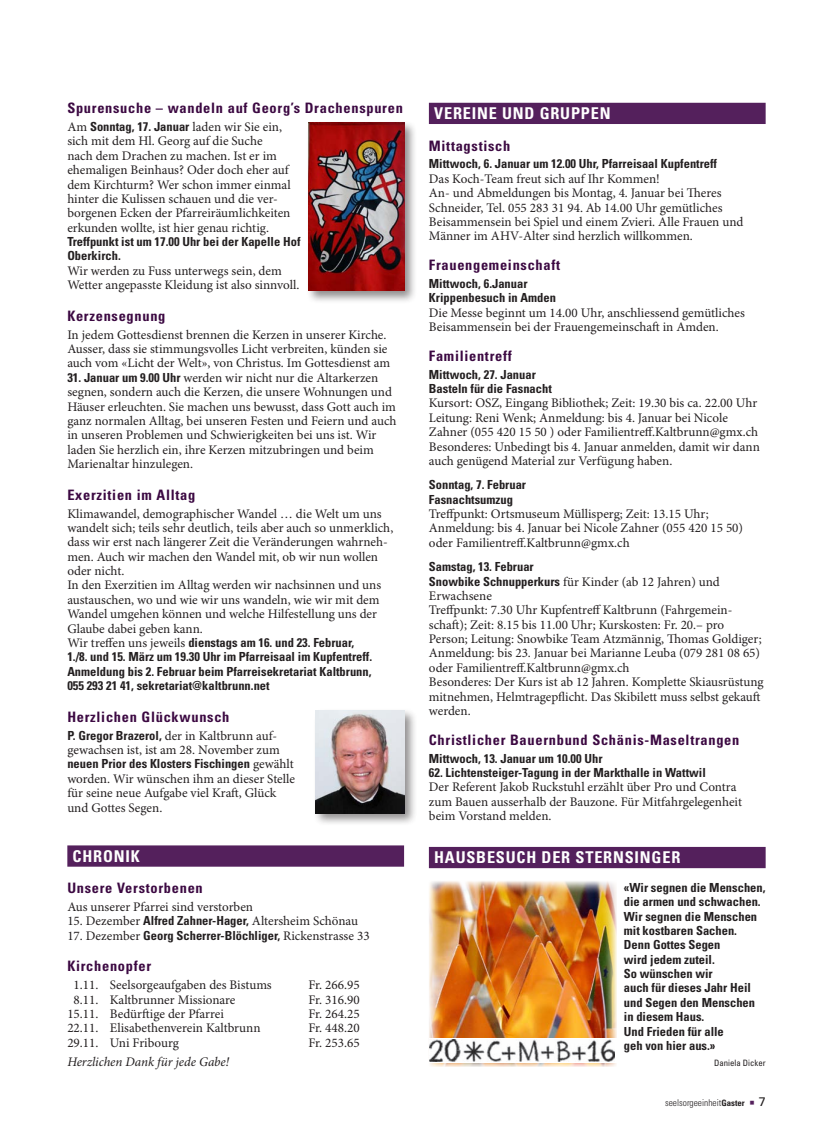
<style>
.page{position:relative;width:833px;height:1134px;background:#fff}
.page>*{position:absolute;margin:0;border:0;box-sizing:border-box;transform-origin:0 0}
.t1{font:700 condensed 16.25px "Univers LT Std";letter-spacing:.05em;color:#fff}
.t2{font:700 condensed 14.38px "Univers LT Std";letter-spacing:.05em;color:#3c0942}
.t3{font:13.12px/14.4px "Minion Pro";color:#231f20}
.t4{font:italic 13.12px "Minion Pro";letter-spacing:-.005em;color:#231f20}
.t5{font:700 condensed 12.5px/14.4px "Univers LT Std";color:#231f20}
.t6{font:300 condensed 9.38px "Univers LT Std";color:#231f20}
.t7{font:condensed 8.75px "Univers LT Std";color:#231f20}
.s1{font-family:"Univers LT Std";font-weight:700;font-stretch:condensed;font-size:12.5px}
.s2{font-family:"Minion Pro";font-weight:400;font-stretch:normal;font-size:13.12px}
.s3{font-weight:700;font-size:8.75px}
.s4{font-family:"Minion Pro";font-weight:400;font-stretch:normal;font-size:13.12px;color:#54205c}
.s5{font-weight:400;font-stretch:normal;font-size:12.5px}
</style>
<div class="page">
<div style="left:429px;top:103px;width:336px;height:21px;background:#54205c"></div>
<div style="left:429px;top:847px;width:336px;height:21px;background:#54205c"></div>
<div style="left:67px;top:845px;width:337px;height:22px;background:#54205c"></div>
<div style="left:306px;top:120px;width:111px;height:184px;background:#231f20;opacity:.5"></div>
<img style="left:308px;top:122px;width:96px;height:169px">
<div style="left:313px;top:708px;width:104px;height:118px;background:#231f20;opacity:.5"></div>
<img style="left:315px;top:710px;width:89px;height:103px">
<div style="left:417px;top:879px;width:210px;height:188px;background:#fff;opacity:.75"></div>
<div style="left:429px;top:1038px;width:188px;height:25px;background:#fff"></div>
<img style="left:430px;top:1039px;width:185px;height:23px">
<p class="t2" style="left:67px;top:99px;width:337px">Spurensuche – wandeln auf Georg’s Drachenspuren</p>
<p class="t3" style="left:67px;top:120px;width:225px">Am <span class="s1">Sonntag, 17. Januar</span> laden wir Sie ein, sich mit dem Hl. Georg auf die Suche nach dem Drachen zu machen. Ist er im ehemaligen Beinhaus? Oder doch eher auf dem Kirchturm? Wer schon immer einmal hinter die Kulissen schauen und die ver&shy;borgenen Ecken der Pfarreiräumlichkeiten erkunden wollte, ist hier genau richtig.</p>
<p class="t5" style="left:67px;top:234px;width:235px">Treffpunkt ist um 17.00 Uhr bei der Kapelle Hof<br>Oberkirch.</p>
<p class="t3" style="left:67px;top:264px;width:233px">Wir werden zu Fuss unterwegs sein, dem<br>Wetter angepasste Kleidung ist also sinnvoll.</p>
<p class="t2" style="left:67px;top:307px;width:100px">Kerzensegnung</p>
<p class="t3" style="left:67px;top:328px;width:324px">In jedem Gottesdienst brennen die Kerzen in unserer Kirche.<br>Ausser, dass sie stimmungsvolles Licht verbreiten, künden sie auch vom «Licht der Welt», von Christus. Im Gottesdienst am</p>
<p class="t3" style="left:67px;top:371px;width:331px"><span class="s1">31. Januar um 9.00 Uhr</span> werden wir nicht nur die Altarkerzen segnen, sondern auch die Kerzen, die unsere Wohnungen und Häuser erleuchten. Sie machen uns bewusst, dass Gott auch im ganz normalen Alltag, bei unseren Festen und Feiern und auch in unseren Problemen und Schwierigkeiten bei uns ist. Wir laden Sie herzlich ein, ihre Kerzen mitzubringen und beim Marienaltar hinzulegen.</p>
<p class="t2" style="left:67px;top:486px;width:129px">Exerzitien im Alltag</p>
<p class="t3" style="left:67px;top:507px;width:327px">Klimawandel, demographischer Wandel … die Welt um uns wandelt sich; teils sehr deutlich, teils aber auch so unmerklich, dass wir erst nach längerer Zeit die Veränderungen wahrneh&shy;men. Auch wir machen den Wandel mit, ob wir nun wollen oder nicht.<br>In den Exerzitien im Alltag werden wir nachsinnen und uns austauschen, wo und wie wir uns wandeln, wie wir mit dem Wandel umgehen können und welche Hilfestellung uns der Glaube dabei geben kann.</p>
<p class="t5" style="left:67px;top:635px;width:306px"><span class="s2">Wir treffen uns jeweils</span> dienstags am 16. und 23. Februar, 1./8. und 15. März um 19.30 Uhr im Pfarreisaal im Kupfentreff.<br>Anmeldung bis 2. Februar beim Pfarreisekretariat Kaltbrunn, 055 293 21 41, sekretariat@kaltbrunn.net</p>
<p class="t2" style="left:67px;top:708px;width:164px">Herzlichen Glückwunsch</p>
<p class="t3" style="left:67px;top:729px;width:214px"><span class="s1">P. Gregor Brazerol,</span> der in Kaltbrunn auf&shy;gewachsen ist, ist am 28. November zum</p>
<p class="t5" style="left:67px;top:757px;width:228px">neuen Prior des Klosters Fischingen <span class="s2">gewählt</span></p>
<p class="t3" style="left:67px;top:772px;width:229px">worden. Wir wünschen ihm an dieser Stelle für seine neue Aufgabe viel Kraft, Glück und Gottes Segen.</p>
<p class="t1" style="left:73px;top:846px;width:69px">CHRONIK</p>
<p class="t2" style="left:67px;top:879px;width:137px">Unsere Verstorbenen</p>
<p class="t3" style="left:67px;top:900px;width:187px">Aus unserer Pfarrei sind verstorben</p>
<p class="t3" style="left:67px;top:915px;width:292px">15. Dezember <span class="s1">Alfred Zahner-Hager,</span> Altersheim Schönau</p>
<p class="t3" style="left:67px;top:929px;width:304px">17. Dezember <span class="s1">Georg Scherrer-Blöchliger,</span> Rickenstrasse 33</p>
<p class="t2" style="left:67px;top:957px;width:85px">Kirchenopfer</p>
<p class="t3" style="left:74px;top:978px;width:200px">1.11. Seelsorgeaufgaben des Bistums</p>
<p class="t3" style="left:308px;top:978px;width:53px">Fr. 266.95</p>
<p class="t3" style="left:74px;top:993px;width:163px">8.11. Kaltbrunner Missionare</p>
<p class="t3" style="left:308px;top:993px;width:53px">Fr. 316.90</p>
<p class="t3" style="left:67px;top:1007px;width:158px">15.11. Bedürftige der Pfarrei</p>
<p class="t3" style="left:308px;top:1007px;width:53px">Fr. 264.25</p>
<p class="t3" style="left:67px;top:1022px;width:195px">22.11. Elisabethenverein Kaltbrunn</p>
<p class="t3" style="left:308px;top:1022px;width:53px">Fr. 448.20</p>
<p class="t3" style="left:67px;top:1036px;width:113px">29.11. Uni Fribourg</p>
<p class="t3" style="left:308px;top:1036px;width:53px">Fr. 253.65</p>
<p class="t4" style="left:67px;top:1054px;width:163px">Herzlichen Dank für jede Gabe!</p>
<p class="t1" style="left:434px;top:103px;width:178px">VEREINE UND GRUPPEN</p>
<p class="t2" style="left:429px;top:137px;width:83px">Mittagstisch</p>
<p class="t5" style="left:429px;top:157px;width:290px">Mittwoch, 6. Januar um 12.00 Uhr, Pfarreisaal Kupfentreff</p>
<p class="t3" style="left:429px;top:172px;width:316px">Das Koch-Team freut sich auf Ihr Kommen!<br>An- und Abmeldungen bis Montag, 4. Januar bei Theres Schneider, Tel. 055 283 31 94. Ab 14.00 Uhr gemütliches Beisammensein bei Spiel und einem Zvieri. Alle Frauen und Männer im AHV-Alter sind herzlich willkommen.</p>
<p class="t2" style="left:429px;top:256px;width:133px">Frauengemeinschaft</p>
<p class="t5" style="left:429px;top:276px;width:129px">Mittwoch, 6.Januar<br>Krippenbesuch in Amden</p>
<p class="t3" style="left:429px;top:306px;width:317px">Die Messe beginnt um 14.00 Uhr, anschliessend gemütliches<br>Beisammensein bei der Frauengemeinschaft in Amden.</p>
<p class="t2" style="left:429px;top:347px;width:84px">Familientreff</p>
<p class="t5" style="left:429px;top:367px;width:124px">Mittwoch, 27. Januar<br>Basteln für die Fasnacht</p>
<p class="t3" style="left:429px;top:397px;width:332px">Kursort: OSZ, Eingang Bibliothek; Zeit: 19.30 bis ca. 22.00 Uhr Leitung: Reni Wenk; Anmeldung: bis 4. Januar bei Nicole Zahner (055 420 15 50 ) oder Familientreff.Kaltbrunn@gmx.ch Besonderes: Unbedingt bis 4. Januar anmelden, damit wir dann auch genügend Material zur Verfügung haben.</p>
<p class="t5" style="left:429px;top:478px;width:99px">Sonntag, 7. Februar<br>Fasnachtsumzug</p>
<p class="t3" style="left:429px;top:507px;width:316px">Treffpunkt: Ortsmuseum Müllisperg; Zeit: 13.15 Uhr;<br>Anmeldung: bis 4. Januar bei Nicole Zahner (055 420 15 50) oder Familientreff.Kaltbrunn@gmx.ch</p>
<p class="t5" style="left:429px;top:559px;width:106px">Samstag, 13. Februar</p>
<p class="t3" style="left:429px;top:575px;width:336px"><span class="s1">Snowbike Schnupperkurs</span> für Kinder (ab 12 Jahren) und Erwachsene<br>Treffpunkt: 7.30 Uhr Kupfentreff Kaltbrunn (Fahrgemein&shy;schaft); Zeit: 8.15 bis 11.00 Uhr; Kurskosten: Fr. 20.– pro Person; Leitung: Snowbike Team Atzmännig, Thomas Goldiger; Anmeldung: bis 23. Januar bei Marianne Leuba (079 281 08 65) oder Familientreff.Kaltbrunn@gmx.ch<br>Besonderes: Der Kurs ist ab 12 Jahren. Komplette Skiausrüstung mitnehmen, Helmtragepflicht. Das Skibilett muss selbst gekauft werden.</p>
<p class="t2" style="left:429px;top:731px;width:312px">Christlicher Bauernbund Schänis-Maseltrangen</p>
<p class="t5" style="left:429px;top:751px;width:175px">Mittwoch, 13. Januar um 10.00 Uhr</p>
<p class="t5" style="left:429px;top:765px;width:278px">62. Lichtensteiger-Tagung in der Markthalle in Wattwil</p>
<p class="t3" style="left:429px;top:780px;width:314px">Der Referent Jakob Ruckstuhl erzählt über Pro und Contra zum Bauen ausserhalb der Bauzone. Für Mitfahrgelegenheit beim Vorstand melden.</p>
<p class="t1" style="left:434px;top:847px;width:248px">HAUSBESUCH DER STERNSINGER</p>
<p class="t5" style="left:624px;top:880px;width:143px">«Wir segnen die Menschen, die armen und schwachen.<br>Wir segnen die Menschen mit kostbaren Sachen.<br>Denn Gottes Segen<br>wird jedem zuteil.<br>So wünschen wir<br>auch für dieses Jahr Heil und Segen den Menschen in diesem Haus.<br>Und Frieden für alle<br>geh von hier aus.»</p>
<p class="t7" style="left:714px;top:1057px;width:53px">Daniela Dicker</p>
<p class="t6" style="left:665px;top:1097px;width:102px">seelsorgeeinheit<span class="s3">Gaster</span> <span class="s4">■</span> <span class="s5">7</span></p>
</div>
